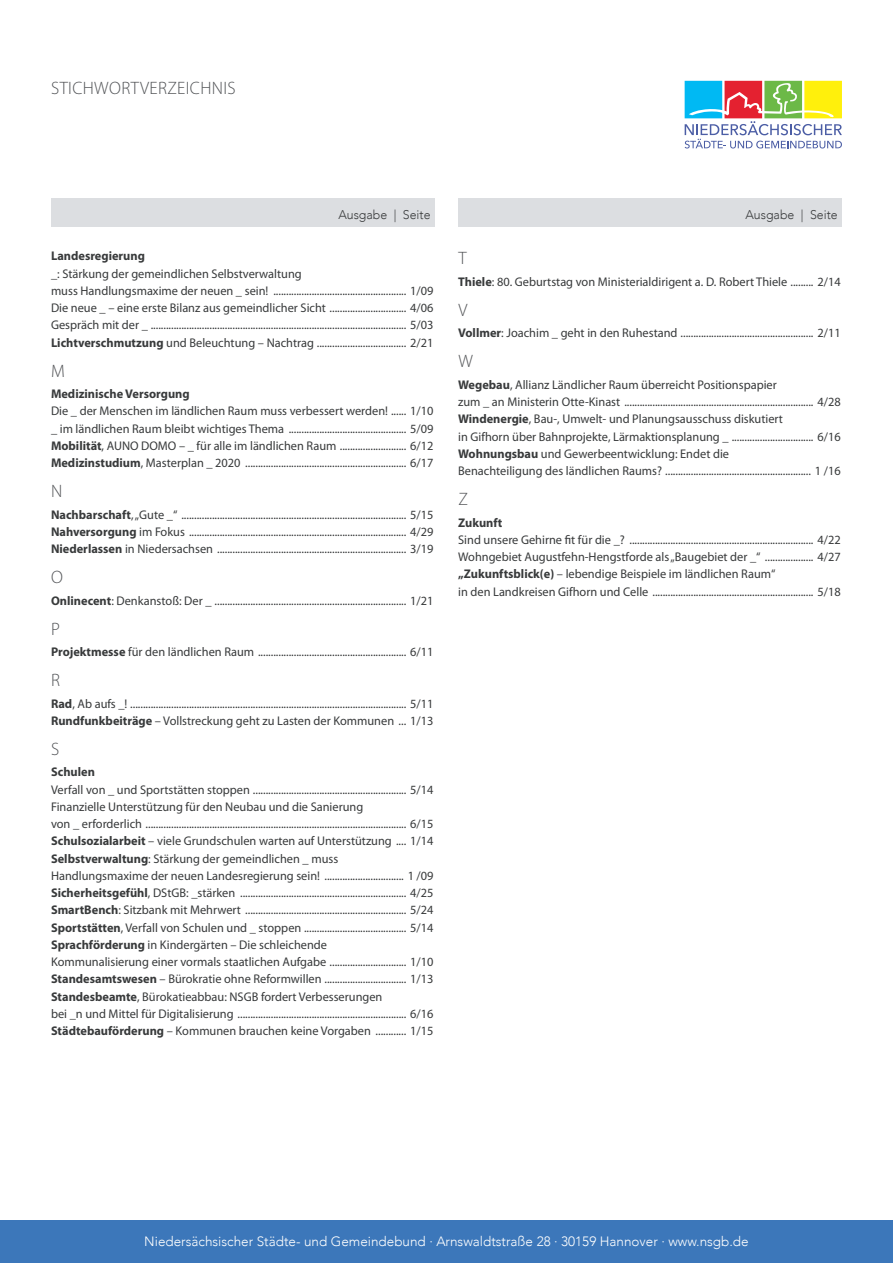
<style>
.page{position:relative;width:893px;height:1263px;background:#fff}
.page>*{position:absolute;margin:0;border:0;box-sizing:border-box;transform-origin:0 0}
.t1{font:300 18px "Myriad Pro";letter-spacing:.02em;color:#515356}
.t2{font:300 13.5px "Avenir";color:#fff}
.t3{font:12.6px/17.2px "Myriad Pro";color:#383a3b}
.t4{font:700 12.6px "Myriad Pro";color:#383a3b}
.t5{font:300 12.6px "Avenir";color:#383a3b}
.s1{font-weight:700}
</style>
<div class="page">
<div style="left:0;top:1220px;width:893px;height:43px;background:#3c77ba"></div>
<div style="left:458px;top:198px;width:384px;height:29px;background:#dcdee1"></div>
<div style="left:51px;top:198px;width:384px;height:29px;background:#dcdee1"></div>
<svg style="left:685px;top:81px;width:157px;height:67px"></svg>
<h1 class="t1" style="left:51px;top:78px;width:186px">STICHWORTVERZEICHNIS</h1>
<p class="t5" style="left:338px;top:207px;width:94px">Ausgabe | Seite</p>
<p class="t5" style="left:745px;top:207px;width:94px">Ausgabe | Seite</p>
<p class="t4" style="left:51px;top:249px;width:95px">Landesregierung</p>
<p class="t3" style="left:51px;top:265px;width:384px">_: Stärkung der gemeindlichen Selbstverwaltung<br>muss Handlungsmaxime der neuen _ sein! .................................................... 1/09<br>Die neue _ – eine erste Bilanz aus gemeindlicher Sicht .............................. 4/06<br>Gespräch mit der _ .................................................................................................... 5/03<br><span class="s1">Lichtverschmutzung</span> und Beleuchtung – Nachtrag ................................... 2/21</p>
<h1 class="t1" style="left:51px;top:361px;width:15px">M</h1>
<p class="t4" style="left:51px;top:387px;width:140px">Medizinische Versorgung</p>
<p class="t3" style="left:51px;top:403px;width:384px;text-align:justify">Die _ der Menschen im ländlichen Raum muss verbessert werden! ...... 1/10 _ im ländlichen Raum bleibt wichtiges Thema .............................................. 5/09<br><span class="s1">Mobilität</span>, AUNO DOMO – _ für alle im ländlichen Raum .......................... 6/12<br><span class="s1">Medizinstudium</span>, Masterplan _ 2020 ............................................................... 6/17</p>
<h1 class="t1" style="left:51px;top:481px;width:13px">N</h1>
<p class="t3" style="left:51px;top:506px;width:384px;text-align:justify"><span class="s1">Nachbarschaft</span>, „Gute _“ ........................................................................................ 5/15<br><span class="s1">Nahversorgung</span> im Fokus ..................................................................................... 4/29<br><span class="s1">Niederlassen</span> in Niedersachsen .......................................................................... 3/19</p>
<h1 class="t1" style="left:51px;top:567px;width:13px">O</h1>
<p class="t3" style="left:51px;top:592px;width:384px"><span class="s1">Onlinecent</span>: Denkanstoß: Der _ ........................................................................... 1/21</p>
<h1 class="t1" style="left:51px;top:619px;width:10px">P</h1>
<p class="t3" style="left:51px;top:643px;width:384px"><span class="s1">Projektmesse</span> für den ländlichen Raum .......................................................... 6/11</p>
<h1 class="t1" style="left:51px;top:670px;width:10px">R</h1>
<p class="t3" style="left:51px;top:695px;width:384px"><span class="s1">Rad</span>, Ab aufs _! ............................................................................................................ 5/11<br><span class="s1">Rundfunkbeiträge</span> – Vollstreckung geht zu Lasten der Kommunen ... 1/13</p>
<h1 class="t1" style="left:51px;top:739px;width:10px">S</h1>
<p class="t4" style="left:51px;top:765px;width:45px">Schulen</p>
<p class="t3" style="left:51px;top:781px;width:384px">Verfall von _ und Sportstätten stoppen ............................................................ 5/14<br>Finanzielle Unterstützung für den Neubau und die Sanierung<br>von _ erforderlich ...................................................................................................... 6/15<br><span class="s1">Schulsozialarbeit</span> – viele Grundschulen warten auf Unterstützung .... 1/14<br><span class="s1">Selbstverwaltung</span>: Stärkung der gemeindlichen _ muss Handlungsmaxime der neuen Landesregierung sein! ............................... 1 /09<br><span class="s1">Sicherheitsgefühl</span>, DStGB: _stärken ................................................................. 4/25<br><span class="s1">SmartBench</span>: Sitzbank mit Mehrwert ............................................................... 5/24<br><span class="s1">Sportstätten</span>, Verfall von Schulen und _ stoppen ........................................ 5/14<br><span class="s1">Sprachförderung</span> in Kindergärten – Die schleichende<br>Kommunalisierung einer vormals staatlichen Aufgabe .............................. 1/10<br><span class="s1">Standesamtswesen</span> – Bürokratie ohne Reformwillen ................................ 1/13<br><span class="s1">Standesbeamte</span>, Bürokatieabbau: NSGB fordert Verbesserungen<br>bei _n und Mittel für Digitalisierung .................................................................. 6/16<br><span class="s1">Städtebauförderung</span> – Kommunen brauchen keine Vorgaben ............ 1/15</p>
<h1 class="t1" style="left:458px;top:248px;width:10px">T</h1>
<p class="t3" style="left:458px;top:273px;width:384px"><span class="s1">Thiele</span>: 80. Geburtstag von Ministerialdirigent a. D. Robert Thiele ......... 2/14</p>
<h1 class="t1" style="left:458px;top:300px;width:10px">V</h1>
<p class="t3" style="left:458px;top:325px;width:384px"><span class="s1">Vollmer</span>: Joachim _ geht in den Ruhestand .................................................... 2/11</p>
<h1 class="t1" style="left:458px;top:351px;width:16px">W</h1>
<p class="t3" style="left:458px;top:376px;width:384px"><span class="s1">Wegebau</span>, Allianz Ländlicher Raum überreicht Positionspapier<br>zum _ an Ministerin Otte-Kinast .......................................................................... 4/28<br><span class="s1">Windenergie</span>, Bau-, Umwelt- und Planungsausschuss diskutiert<br>in Gifhorn über Bahnprojekte, Lärmaktionsplanung _ ................................ 6/16<br><span class="s1">Wohnungsbau</span> und Gewerbeentwicklung: Endet die<br>Benachteiligung des ländlichen Raums? ......................................................... 1 /16</p>
<h1 class="t1" style="left:458px;top:489px;width:11px">Z</h1>
<p class="t4" style="left:458px;top:515px;width:46px">Zukunft</p>
<p class="t3" style="left:458px;top:531px;width:384px">Sind unsere Gehirne fit für die _? ........................................................................ 4/22<br>Wohngebiet Augustfehn-Hengstforde als „Baugebiet der _“ ................... 4/27 <span class="s1">„Zukunftsblick(e)</span> – lebendige Beispiele im ländlichen Raum“<br>in den Landkreisen Gifhorn und Celle ............................................................... 5/18</p>
<p class="t2" style="left:144px;top:1233px;width:606px">Niedersächsischer Städte- und Gemeindebund · Arnswaldtstraße 28 · 30159 Hannover · www.nsgb.de</p>
</div>
